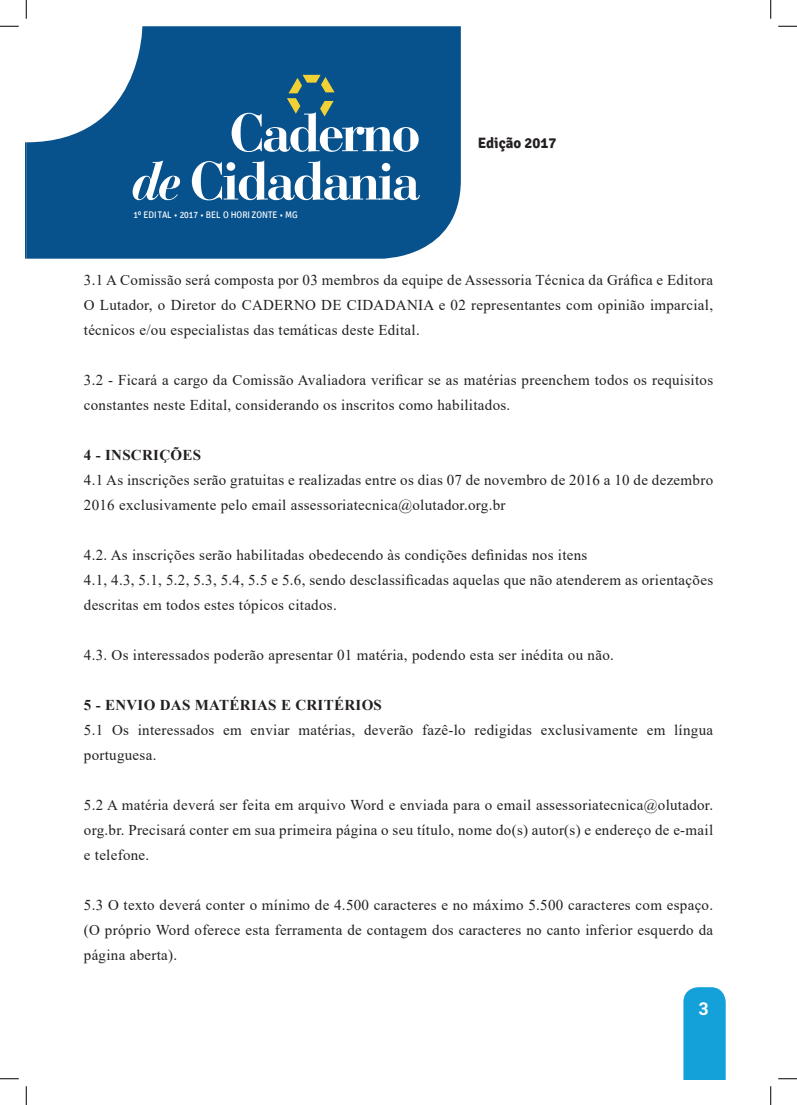
<style>
.page{position:relative;width:797px;height:1105px;background:#fff}
.page>*{position:absolute;margin:0;border:0;box-sizing:border-box;transform-origin:0 0}
.t1{font:700 17.5px "Roboto";color:#fff}
.t2{font:15px/25px "Times New Roman";letter-spacing:.02em;color:#231f20}
.t3{font:700 15px "Times New Roman";letter-spacing:.02em;color:#231f20}
.t4{font:700 15px "Signika";color:#231f20}
.t5{font:9.5px "Signika";color:#fff;scale:.91 1}
</style>
<div class="page">
<div style="left:683px;top:987px;width:42px;height:93px;background:#14a0d9"></div>
<svg style="left:26px;top:26px;width:435px;height:233px;fill:#07518c"></svg>
<svg style="left:25px;top:142px;width:1px;height:117px"></svg>
<svg style="left:133px;top:160px;width:287px;height:40px"></svg>
<svg style="left:231px;top:75px;width:187px;height:77px;background:#37719b"></svg>
<svg style="left:0;top:25px;width:19px;height:2px"></svg>
<svg style="left:778px;top:25px;width:19px;height:2px"></svg>
<svg style="left:0;top:1078px;width:19px;height:1px"></svg>
<svg style="left:778px;top:1078px;width:19px;height:1px"></svg>
<svg style="left:25px;top:0;width:2px;height:19px"></svg>
<svg style="left:25px;top:1086px;width:2px;height:19px"></svg>
<svg style="left:770px;top:0;width:1px;height:19px"></svg>
<svg style="left:770px;top:1086px;width:1px;height:19px"></svg>
<p class="t5" style="left:133px;top:209px;width:182px">1º EDI TAL • 2017 • BEL O HORI ZONTE • MG</p>
<p class="t4" style="left:477px;top:134px;width:80px">Edição 2017</p>
<p class="t2" style="left:84px;top:267px;width:630px;text-align:justify">3.1 A Comissão será composta por 03 membros da equipe de Assessoria Técnica da Gráfica e Editora O Lutador, o Diretor do CADERNO DE CIDADANIA e 02 representantes com opinião imparcial, técnicos e/ou especialistas das temáticas deste Edital.</p>
<p class="t2" style="left:84px;top:367px;width:630px">3.2 - Ficará a cargo da Comissão Avaliadora verificar se as matérias preenchem todos os requisitos constantes neste Edital, considerando os inscritos como habilitados.</p>
<p class="t3" style="left:84px;top:444px;width:119px">4 - INSCRIÇÕES</p>
<p class="t2" style="left:84px;top:467px;width:630px">4.1 As inscrições serão gratuitas e realizadas entre os dias 07 de novembro de 2016 a 10 de dezembro<br>2016 exclusivamente pelo email assessoriatecnica@olutador.org.br</p>
<p class="t2" style="left:84px;top:542px;width:505px">4.2. As inscrições serão habilitadas obedecendo às condições definidas nos itens</p>
<p class="t2" style="left:84px;top:567px;width:630px">4.1, 4.3, 5.1, 5.2, 5.3, 5.4, 5.5 e 5.6, sendo desclassificadas aquelas que não atenderem as orientações descritas em todos estes tópicos citados.</p>
<p class="t2" style="left:84px;top:642px;width:531px">4.3. Os interessados poderão apresentar 01 matéria, podendo esta ser inédita ou não.</p>
<p class="t3" style="left:84px;top:694px;width:299px">5 - ENVIO DAS MATÉRIAS E CRITÉRIOS</p>
<p class="t2" style="left:84px;top:717px;width:631px">5.1 Os interessados em enviar matérias, deverão fazê-lo redigidas exclusivamente em língua portuguesa.</p>
<p class="t2" style="left:84px;top:792px;width:631px;text-align:justify">5.2 A matéria deverá ser feita em arquivo Word e enviada para o email assessoriatecnica@olutador. org.br. Precisará conter em sua primeira página o seu título, nome do(s) autor(s) e endereço de e-mail e telefone.</p>
<p class="t2" style="left:84px;top:892px;width:631px;text-align:justify">5.3 O texto deverá conter o mínimo de 4.500 caracteres e no máximo 5.500 caracteres com espaço. (O próprio Word oferece esta ferramenta de contagem dos caracteres no canto inferior esquerdo da página aberta).</p>
<p class="t1" style="left:698px;top:996px;width:12px">3</p>
</div>
